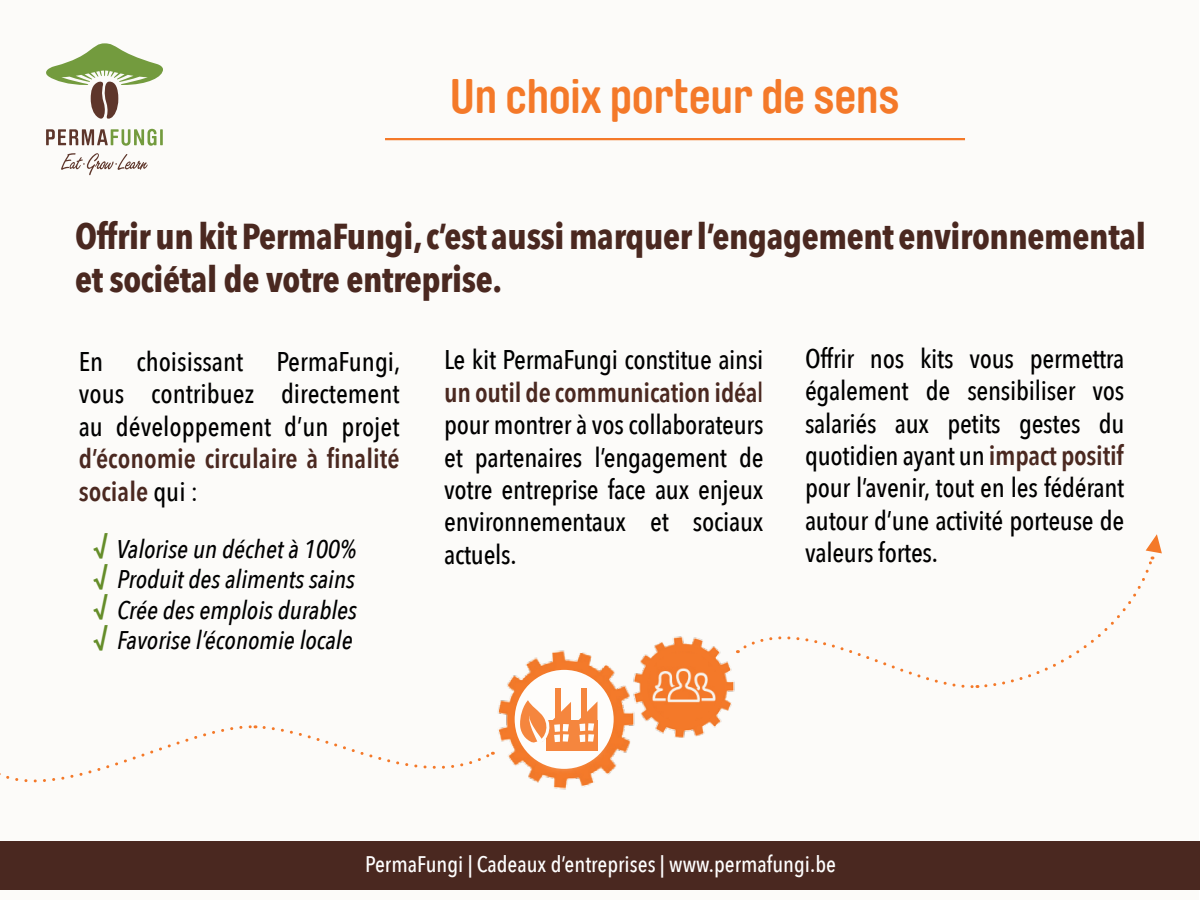
<style>
.page{position:relative;width:1200px;height:900px;background:#fff}
.page>*{position:absolute;margin:0;border:0;box-sizing:border-box;transform-origin:0 0}
.t1{font:700 48px "Brauer Neue";color:#f47929}
.t2{font:700 36px/43.2px "Avenir Next Condensed";letter-spacing:-.01em;color:#4a2820}
.t3{font:500 27px/32.4px "Avenir Next Condensed";letter-spacing:-.01em;color:#000;text-align:justify}
.t4{font:600 27px/32.4px "Avenir Next Condensed";color:#4a2820}
.t5{font:italic 500 25.5px/30.6px "Avenir Next Condensed";color:#000;text-align:justify}
.t6{font:500 22.5px "Avenir Next Condensed";color:#fff}
.s1{font-weight:500;color:#000}
.s2{font-weight:600;color:#4a2820}
.s3{color:#4a2820}
</style>
<div class="page">
<div style="left:1px;top:0;width:1198px;height:900px;background:#fcfbf9"></div>
<svg style="left:46px;top:129px;width:111px;height:17px"></svg>
<hr style="left:160px;top:129px;width:3px;height:16px;background:#739b3e">
<svg style="left:61px;top:153px;width:87px;height:22px"></svg>
<svg style="left:46px;top:43px;width:117px;height:76px"></svg>
<div style="left:0;top:841px;width:1200px;height:49px;background:#4a2820"></div>
<hr style="left:385px;top:138px;width:580px;height:2px;background:#f47929">
<img style="left:493px;top:650px;width:134px;height:140px">
<img style="left:625px;top:636px;width:112px;height:116px">
<svg style="left:0;top:725px;width:493px;height:58px"></svg>
<svg style="left:737px;top:534px;width:425px;height:154px"></svg>
<div style="left:515px;top:670px;width:99px;height:99px;background:#fefdfb;border-radius:50%"></div>
<div style="left:546px;top:720px;width:51px;height:31px;background:#f5863e"></div>
<div style="left:581px;top:688px;width:6px;height:32px;background:#f5863e"></div>
<div style="left:555px;top:688px;width:6px;height:32px;background:#f5863e"></div>
<svg style="left:579px;top:702px;width:18px;height:40px"></svg>
<svg style="left:519px;top:694px;width:52px;height:53px"></svg>
<img style="left:644px;top:647px;width:79px;height:79px">
<div style="left:642px;top:645px;width:83px;height:83px;border:6px solid #f47929;border-radius:50%"></div>
<h1 class="t1" style="left:450px;top:68px;width:451px">Un choix porteur de sens</h1>
<h2 class="t2" style="left:75px;top:215px;width:1072px">Offrir un kit PermaFungi, c’est aussi marquer l’engagement environnemental et sociétal de votre entreprise.</h2>
<p class="t3" style="left:79px;top:345px;width:323px">En choisissant PermaFungi, vous contribuez directement au développement d’un projet</p>
<p class="t4" style="left:79px;top:442px;width:322px">d’économie circulaire à finalité sociale <span class="s1">qui :</span></p>
<p class="t5" style="left:94px;top:533px;width:265px"><sup>√</sup> Valorise un déchet à 100% <sup>√</sup> Produit des aliments sains <sup>√</sup> Crée des emplois durables <sup>√</sup> Favorise l’économie locale</p>
<p class="t3" style="left:444px;top:344px;width:321px">Le kit PermaFungi constitue ainsi <span class="s2">un outil de communication idéa</span><span class="s3">l </span>pour montrer à vos collaborateurs et partenaires l’engagement de votre entreprise face aux enjeux environnementaux et sociaux actuels.</p>
<p class="t3" style="left:805px;top:342px;width:321px">Offrir nos kits vous permettra également de sensibiliser vos salariés aux petits gestes du quotidien ayant un <span class="s2">impact positif </span>pour l’avenir, tout en les fédérant autour d’une activité porteuse de valeurs fortes.</p>
<p class="t6" style="left:365px;top:851px;width:472px">PermaFungi | Cadeaux d’entreprises | www.permafungi.be</p>
</div>
